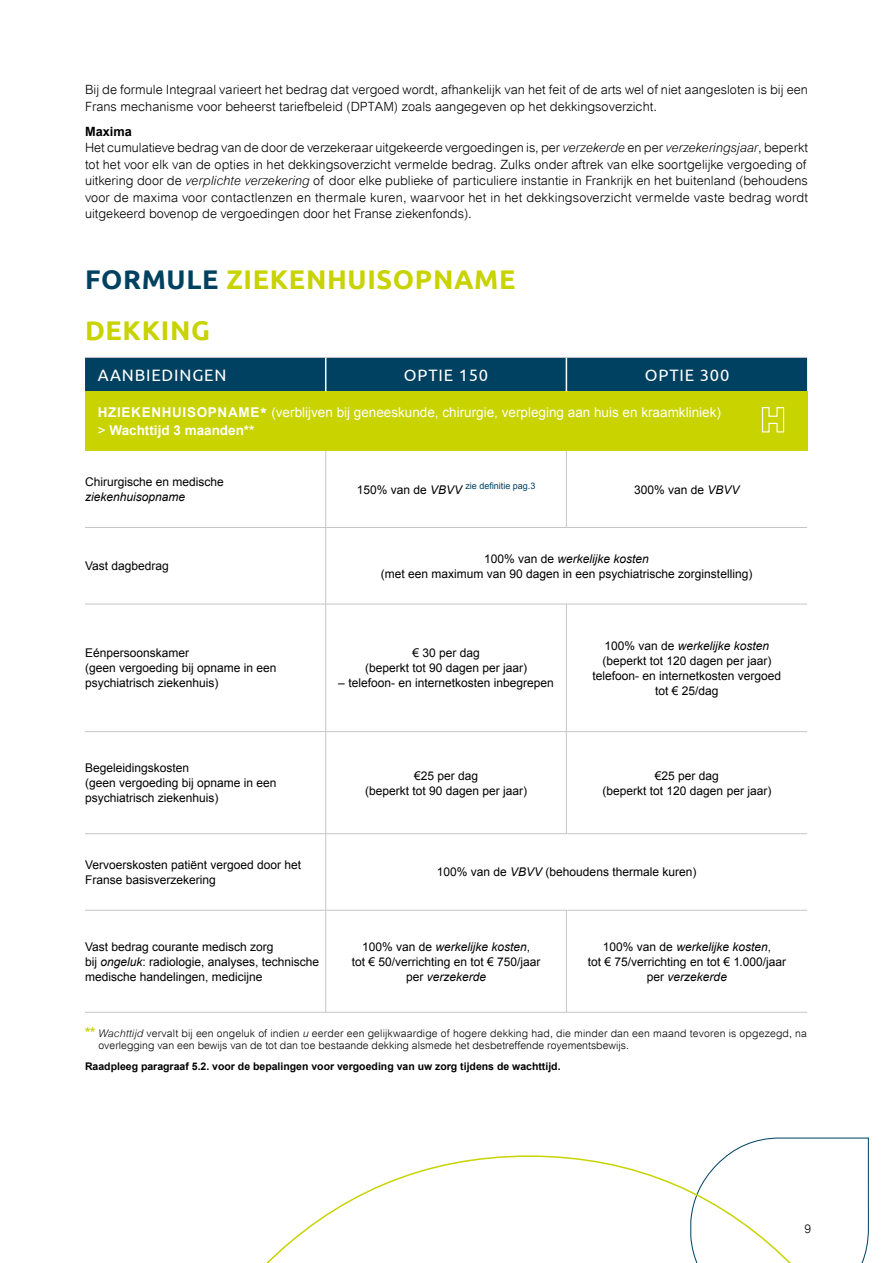
<style>
.page{position:relative;width:893px;height:1263px;background:#fff}
.page>*{position:absolute;margin:0;border:0;box-sizing:border-box;transform-origin:0 0}
.t1{font:700 27px/51px "Ubuntu";letter-spacing:.025em;color:#c8d300}
.t2{font:16.5px "Ubuntu";letter-spacing:.05em;color:#fff}
.t3{font:13.5px/18px "Arial";color:#fff}
.t4{font:300 12.75px/16.5px "Arial";color:#000}
.t5{font:12px/15px "Arial";color:#000;text-align:center}
.t6{font:italic 12px "Arial";color:#000}
.t7{font:300 12px "Arial";color:#000}
.t8{font:300 10.5px/12.6px "Arial";letter-spacing:.015em;color:#000}
.t9{font:700 10.5px "Arial";color:#000}
.t10{font:9px "Arial";color:#004161}
.s1{font-weight:700}
.s2{font-style:italic}
.s3{color:#004161}
.s4{font-family:"Ubuntu";font-weight:700}
.s5{font-size:12px;color:#000}
.s6{font-style:italic;font-size:12px;color:#000}
.s7{font-weight:700;font-size:13.5px;color:#c8d300}
</style>
<div class="page">
<div style="left:85px;top:358px;width:722px;height:33px;background:#004161"></div>
<div style="left:85px;top:391px;width:722px;height:60px;background:#c8d300"></div>
<svg style="left:85px;top:451px;width:722px;height:561px"></svg>
<hr style="left:325px;top:451px;width:1px;height:76px;background:#c6c6c6">
<hr style="left:325px;top:528px;width:1px;height:76px;background:#c6c6c6">
<hr style="left:325px;top:732px;width:1px;height:101px;background:#c6c6c6">
<hr style="left:325px;top:834px;width:1px;height:76px;background:#c6c6c6">
<hr style="left:325px;top:910px;width:1px;height:102px;background:#c6c6c6">
<hr style="left:326px;top:527px;width:240px;height:1px;background:#c6c6c6">
<hr style="left:326px;top:731px;width:240px;height:1px;background:#c6c6c6">
<hr style="left:326px;top:833px;width:240px;height:1px;background:#c6c6c6">
<hr style="left:326px;top:910px;width:240px;height:1px;background:#c6c6c6">
<hr style="left:85px;top:357px;width:241px;height:1px;background:#c6c6c6">
<hr style="left:566px;top:357px;width:241px;height:1px;background:#c6c6c6">
<hr style="left:85px;top:527px;width:241px;height:1px;background:#c6c6c6">
<hr style="left:85px;top:604px;width:241px;height:1px;background:#c6c6c6">
<hr style="left:85px;top:731px;width:241px;height:1px;background:#c6c6c6">
<hr style="left:85px;top:833px;width:241px;height:1px;background:#c6c6c6">
<hr style="left:85px;top:910px;width:241px;height:1px;background:#c6c6c6">
<hr style="left:326px;top:604px;width:240px;height:1px;background:#c6c6c6">
<hr style="left:325px;top:604px;width:1px;height:127px;background:#c6c6c6">
<hr style="left:566px;top:451px;width:1px;height:76px;background:#c6c6c6">
<hr style="left:566px;top:604px;width:1px;height:127px;background:#c6c6c6">
<hr style="left:566px;top:732px;width:1px;height:101px;background:#c6c6c6">
<hr style="left:566px;top:910px;width:1px;height:102px;background:#c6c6c6">
<hr style="left:566px;top:527px;width:241px;height:1px;background:#c6c6c6">
<hr style="left:566px;top:604px;width:241px;height:1px;background:#c6c6c6">
<hr style="left:566px;top:731px;width:241px;height:1px;background:#c6c6c6">
<hr style="left:566px;top:833px;width:241px;height:1px;background:#c6c6c6">
<hr style="left:566px;top:910px;width:241px;height:1px;background:#c6c6c6">
<hr style="left:326px;top:357px;width:240px;height:1px;background:#c6c6c6">
<hr style="left:325px;top:358px;width:1px;height:33px;background:#fff">
<hr style="left:566px;top:358px;width:1px;height:33px;background:#fff">
<hr style="left:85px;top:1012px;width:241px;height:1px;background:#c6c6c6">
<hr style="left:326px;top:1012px;width:240px;height:1px;background:#c6c6c6">
<hr style="left:566px;top:1012px;width:241px;height:1px;background:#c6c6c6">
<svg style="left:761px;top:407px;width:24px;height:26px"></svg>
<svg style="left:727px;top:1137px;width:142px;height:18px"></svg>
<svg style="left:266px;top:1155px;width:603px;height:108px"></svg>
<p class="t4" style="left:85px;top:82px;width:724px">Bij de formule Integraal varieert het bedrag dat vergoed wordt, afhankelijk van het feit of de arts wel of niet aangesloten is bij een<br>Frans mechanisme voor beheerst tariefbeleid (DPTAM) zoals aangegeven op het dekkingsoverzicht.</p>
<p class="t4" style="left:85px;top:123px;width:724px"><span class="s1">Maxima<br></span>Het cumulatieve bedrag van de door de verzekeraar uitgekeerde vergoedingen is, per <span class="s2">verzekerde</span> en per <span class="s2">verzekeringsjaar</span>, beperkt tot het voor elk van de opties in het dekkingsoverzicht vermelde bedrag. Zulks onder aftrek van elke soortgelijke vergoeding of uitkering door de <span class="s2">verplichte verzekering</span> of door elke publieke of particuliere instantie in Frankrijk en het buitenland (behoudens voor de maxima voor contactlenzen en thermale kuren, waarvoor het in het dekkingsoverzicht vermelde vaste bedrag wordt uitgekeerd bovenop de vergoedingen door het Franse ziekenfonds).</p>
<h1 class="t1" style="left:85px;top:253px;width:432px"><span class="s3">FORMULE</span> ZIEKENHUISOPNAME<br>DEKKING</h1>
<h2 class="t2" style="left:98px;top:365px;width:130px">AANBIEDINGEN</h2>
<h2 class="t2" style="left:404px;top:365px;width:86px">OPTIE 150</h2>
<h2 class="t2" style="left:645px;top:365px;width:86px">OPTIE 300</h2>
<p class="t3" style="left:98px;top:404px;width:625px"><span class="s1">HZIEKENHUISOPNAME</span><span class="s4">*</span> (verblijven bij geneeskunde, chirurgie, verpleging aan huis en kraamkliniek) &gt; <span class="s1">Wachttijd 3 maanden**</span></p>
<p class="t5" style="left:85px;top:474px;width:140px">Chirurgische en medische</p>
<p class="t6" style="left:85px;top:489px;width:102px">ziekenhuisopname</p>
<p class="t10" style="left:357px;top:480px;width:180px"><span class="s5">150% van de</span> <span class="s6">VBVV</span> zie definitie pag.3</p>
<p class="t5" style="left:634px;top:482px;width:107px">300% van de <span class="s2">VBVV</span></p>
<p class="t5" style="left:85px;top:558px;width:85px">Vast dagbedrag</p>
<p class="t5" style="left:381px;top:551px;width:373px">100% van de <span class="s2">werkelijke kosten<br></span>(met een maximum van 90 dagen in een psychiatrische zorginstelling)</p>
<p class="t5" style="left:85px;top:645px;width:193px;text-align:left">Eénpersoonskamer<br>(geen vergoeding bij opname in een psychiatrisch ziekenhuis)</p>
<p class="t5" style="left:365px;top:645px;width:164px">€ 30 per dag<br>(beperkt tot 90 dagen per jaar)</p>
<p class="t5" style="left:338px;top:675px;width:217px">– telefoon- en internetkosten inbegrepen</p>
<p class="t5" style="left:592px;top:638px;width:190px">100% van de <span class="s2">werkelijke kosten </span>(beperkt tot 120 dagen per jaar) telefoon- en internetkosten vergoed tot € 25/dag</p>
<p class="t5" style="left:85px;top:760px;width:193px;text-align:left">Begeleidingskosten<br>(geen vergoeding bij opname in een psychiatrisch ziekenhuis)</p>
<p class="t5" style="left:365px;top:768px;width:164px">€25 per dag<br>(beperkt tot 90 dagen per jaar)</p>
<p class="t5" style="left:603px;top:768px;width:170px">€25 per dag<br>(beperkt tot 120 dagen per jaar)</p>
<p class="t5" style="left:85px;top:857px;width:218px;text-align:left">Vervoerskosten patiënt vergoed door het<br>Franse basisverzekering</p>
<p class="t5" style="left:437px;top:864px;width:261px">100% van de <span class="s2">VBVV</span> (behoudens thermale kuren)</p>
<p class="t5" style="left:85px;top:939px;width:236px;text-align:left">Vast bedrag courante medisch zorg<br>bij <span class="s2">ongeluk</span>: radiologie, analyses, technische medische handelingen, medicijne</p>
<p class="t5" style="left:352px;top:939px;width:190px">100% van de <span class="s2">werkelijke kosten</span>,<br>tot € 50/verrichting en tot € 750/jaar per <span class="s2">verzekerde</span></p>
<p class="t5" style="left:588px;top:939px;width:200px">100% van de <span class="s2">werkelijke kosten</span>,<br>tot € 75/verrichting en tot € 1.000/jaar per <span class="s2">verzekerde</span></p>
<p class="t8" style="left:98px;top:1026px;width:710px;text-indent:-13px"><span class="s7">**</span> <span class="s2">Wachttijd</span> vervalt bij een ongeluk of indien <span class="s2">u</span> eerder een gelijkwaardige of hogere dekking had, die minder dan een maand tevoren is opgezegd, na overlegging van een bewijs van de tot dan toe bestaande dekking alsmede het desbetreffende royementsbewijs.</p>
<p class="t9" style="left:85px;top:1059px;width:477px">Raadpleeg paragraaf 5.2. voor de bepalingen voor vergoeding van uw zorg tijdens de wachttijd.</p>
<p class="t7" style="left:804px;top:1222px;width:8px">9</p>
</div>
